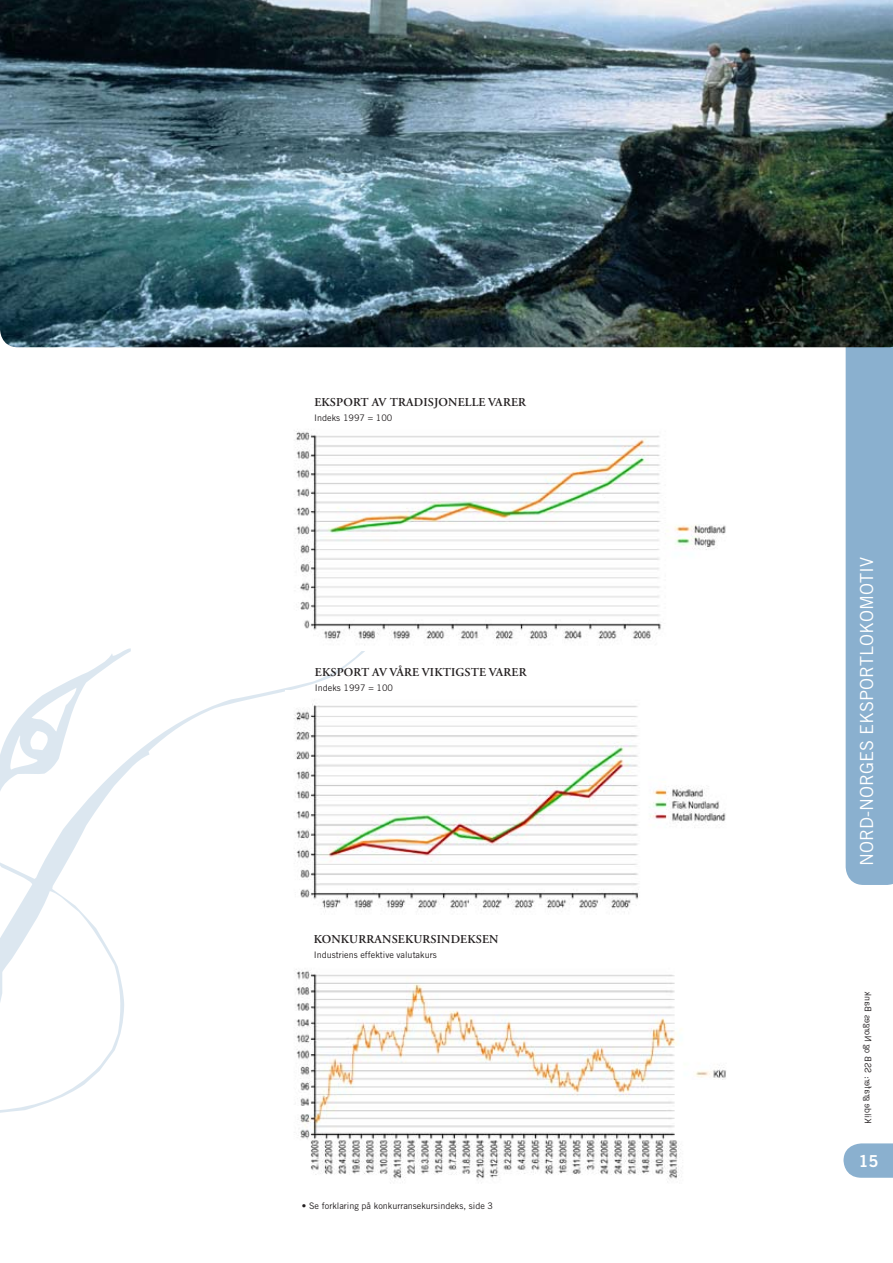
<style>
.page{position:relative;width:893px;height:1263px;background:#fff}
.page>*{position:absolute;margin:0;border:0;box-sizing:border-box;transform-origin:0 0}
.t1{font:18px "Trade Gothic";color:#fff}
.t2{font:16.5px "Trade Gothic Bold Two";color:#fff}
.t3{font:600 12px "Adobe Garamond Pro";letter-spacing:.015em;color:#231f20}
.t4{font:9px "Trade Gothic";color:#231f20}
</style>
<div class="page">
<svg style="left:843px;top:1143px;width:50px;height:35px"></svg>
<svg style="left:0;top:648px;width:365px;height:465px"></svg>
<div style="left:846px;top:347px;width:47px;height:538px;background:#8ab0cf"></div>
<img style="left:0;top:0;width:893px;height:347px">
<img style="left:286px;top:431px;width:440px;height:219px">
<img style="left:286px;top:690px;width:440px;height:229px">
<img style="left:286px;top:960px;width:440px;height:222px">
<h3 class="t3" style="left:314px;top:395px;width:213px">EKSPORT AV TRADISJONELLE VARER</h3>
<p class="t4" style="left:314px;top:412px;width:80px">Indeks 1997 = 100</p>
<h3 class="t3" style="left:315px;top:665px;width:213px">EKSPORT AV VÅRE VIKTIGSTE VARER</h3>
<p class="t4" style="left:315px;top:682px;width:80px">Indeks 1997 = 100</p>
<h3 class="t3" style="left:314px;top:932px;width:186px">KONKURRANSEKURSINDEKSEN</h3>
<p class="t4" style="left:314px;top:949px;width:124px">Industriens effektive valutakurs</p>
<p class="t4" style="left:302px;top:1201px;width:193px">• Se forklaring på konkurransekursindeks, side 3</p>
<h1 class="t1" style="left:856px;top:866px;width:310px;rotate:-90deg">NORD-NORGES EKSPORTLOKOMOTIV</h1>
<h2 class="t2" style="left:858px;top:1151px;width:20px">15</h2>
</div>
